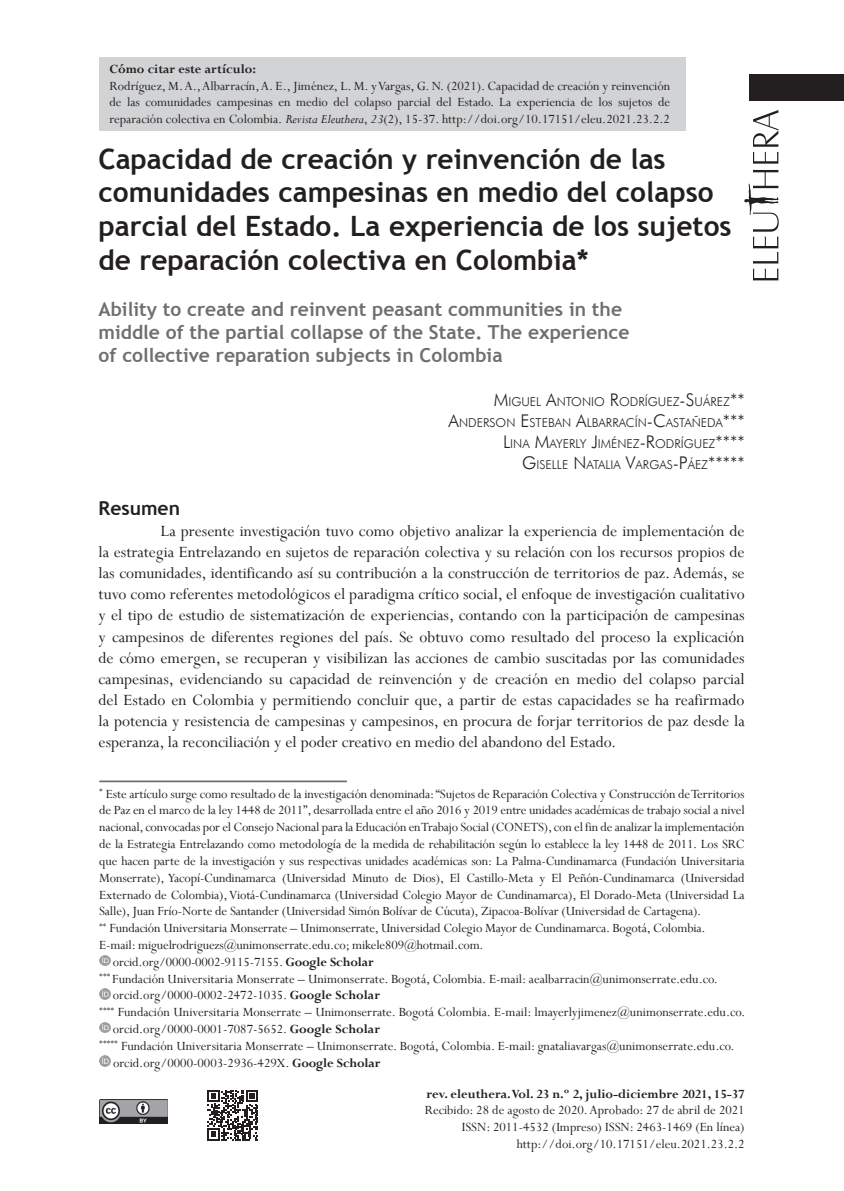
<style>
.page{position:relative;width:844px;height:1191px;background:#fff}
.page>*{position:absolute;margin:0;border:0;box-sizing:border-box;transform-origin:0 0}
.t1{font:700 28px/33.6px "Trebuchet MS";color:#231f20}
.t2{font:700 19.25px/23.1px "Trebuchet MS";color:#6d6f71}
.t3{font:700 19.25px "Trebuchet MS";color:#231f20}
.t4{font:17.5px/21px "Perpetua";color:#231f20;text-align:justify}
.t5{font:14px/16.8px "Perpetua";letter-spacing:-.01em;color:#231f20;text-align:right}
.t6{font:700 14px "Perpetua";color:#231f20}
.t7{font:300 12.25px/21px "Futura BT";color:#231f20}
.s1{font-style:italic}
.s2{font-size:17.5px}
.s3{font-weight:700}
</style>
<div class="page">
<svg style="left:744px;top:110px;width:34px;height:170px"></svg>
<div style="left:749px;top:75px;width:94px;height:26px;background:#231f20"></div>
<div style="left:99px;top:57px;width:586px;height:74px;background:#d1d3d4"></div>
<img style="left:99px;top:1099px;width:68px;height:24px">
<hr style="left:99px;top:780px;width:248px;height:2px;background:#6d6f71">
<svg style="left:99px;top:955px;width:11px;height:10px"></svg>
<svg style="left:99px;top:988px;width:11px;height:11px"></svg>
<svg style="left:99px;top:1022px;width:11px;height:11px"></svg>
<svg style="left:99px;top:1055px;width:11px;height:11px"></svg>
<svg style="left:207px;top:1090px;width:51px;height:50px"></svg>
<p class="t6" style="left:109px;top:60px;width:148px">Cómo citar este artículo:</p>
<p class="t5" style="left:109px;top:77px;width:562px;text-align:justify">Rodríguez, M. A., Albarracín, A. E., Jiménez, L. M. y Vargas, G. N. (2021). Capacidad de creación y reinvención de las comunidades campesinas en medio del colapso parcial del Estado. La experiencia de los sujetos de reparación colectiva en Colombia. <span class="s1">Revista Eleuthera</span>, <span class="s1">23</span>(2), 15-37. http://doi.org/10.17151/eleu.2021.23.2.2</p>
<h1 class="t1" style="left:98px;top:142px;width:634px">Capacidad de creación y reinvención de las comunidades campesinas en medio del colapso parcial del Estado. La experiencia de los sujetos de reparación colectiva en Colombia*</h1>
<h2 class="t2" style="left:98px;top:297px;width:532px">Ability to create and reinvent peasant communities in the middle of the partial collapse of the State. The experience of collective reparation subjects in Colombia</h2>
<p class="t7" style="left:448px;top:391px;width:297px;text-indent:45px"><span class="s2">M</span>IGUEL <span class="s2">A</span>NTONIO <span class="s2">R</span>ODRÍGUEZ<span class="s2">-S</span>UÁREZ<span class="s2">**<br>A</span>NDERSON <span class="s2">E</span>STEBAN <span class="s2">A</span>LBARRA</p>
<p class="t7" style="left:503px;top:412px;width:243px;text-align:right">CÍN<span class="s2">-C</span>ASTAÑEDA<span class="s2">***<br>L</span>INA <span class="s2">M</span>AYERLY <span class="s2">J</span>IMÉNEZ<span class="s2">-R</span>ODRÍGUEZ<span class="s2">****<br>G</span>ISELLE <span class="s2">N</span>ATALIA <span class="s2">V</span>ARGAS <span class="s2">-P</span>ÁEZ<span class="s2">*****</span></p>
<h2 class="t3" style="left:98px;top:496px;width:83px">Resumen</h2>
<p class="t4" style="left:98px;top:520px;width:647px;text-indent:62px">La presente investigación tuvo como objetivo analizar la experiencia de implementación de la estrategia Entrelazando en sujetos de reparación colectiva y su relación con los recursos propios de las comunidades, identificando así su contribución a la construcción de territorios de paz. Además, se tuvo como referentes metodológicos el paradigma crítico social, el enfoque de investigación cualitativo y el tipo de estudio de sistematización de experiencias, contando con la participación de campesinas y campesinos de diferentes regiones del país. Se obtuvo como resultado del proceso la explicación de cómo emergen, se recuperan y visibilizan las acciones de cambio suscitadas por las comunidades campesinas, evidenciando su capacidad de reinvención y de creación en medio del colapso parcial del Estado en Colombia y permitiendo concluir que, a partir de estas capacidades se ha reafirmado la potencia y resistencia de campesinas y campesinos, en procura de forjar territorios de paz desde la esperanza, la reconciliación y el poder creativo en medio del abandono del Estado.</p>
<p class="t5" style="left:99px;top:785px;width:646px"><sup>*</sup> Este artículo surge como resultado de la investigación denominada: “Sujetos de Reparación Colectiva y Construcción de Territorios</p>
<p class="t5" style="left:99px;top:801px;width:646px">de Paz en el marco de la ley 1448 de 2011”, desarrollada entre el año 2016 y 2019 entre unidades académicas de trabajo social a nivel</p>
<p class="t5" style="left:99px;top:818px;width:646px">nacional, convocadas por el Consejo Nacional para la Educación en Trabajo Social (CONETS), con el fin de analizar la implementación</p>
<p class="t5" style="left:99px;top:835px;width:646px">de la Estrategia Entrelazando como metodología de la medida de rehabilitación según lo establece la ley 1448 de 2011. Los SRC</p>
<p class="t5" style="left:99px;top:852px;width:646px">que hacen parte de la investigación y sus respectivas unidades académicas son: La Palma-Cundinamarca (Fundación Universitaria</p>
<p class="t5" style="left:99px;top:869px;width:646px">Monserrate), Yacopí-Cundinamarca (Universidad Minuto de Dios), El Castillo-Meta y El Peñón-Cundinamarca (Universidad</p>
<p class="t5" style="left:99px;top:885px;width:646px">Externado de Colombia), Viotá-Cundinamarca (Universidad Colegio Mayor de Cundinamarca), El Dorado-Meta (Universidad La</p>
<p class="t5" style="left:99px;top:902px;width:603px">Salle), Juan Frío-Norte de Santander (Universidad Simón Bolívar de Cúcuta), Zipacoa-Bolívar (Universidad de Cartagena).</p>
<p class="t5" style="left:99px;top:919px;width:607px"><sup>**</sup> Fundación Universitaria Monserrate – Unimonserrate, Universidad Colegio Mayor de Cundinamarca. Bogotá, Colombia.</p>
<p class="t5" style="left:99px;top:936px;width:386px">E-mail: miguelrodriguezs@unimonserrate.edu.co; mikele809@hotmail.com.</p>
<p class="t5" style="left:113px;top:953px;width:262px">orcid.org/0000-0002-9115-7155. <span class="s3">Google Scholar</span></p>
<p class="t5" style="left:99px;top:969px;width:620px"><sup>***</sup> Fundación Universitaria Monserrate – Unimonserrate. Bogotá, Colombia. E-mail: aealbarracin@unimonserrate.edu.co.</p>
<p class="t5" style="left:113px;top:986px;width:268px">orcid.org/0000-0002-2472-1035. <span class="s3">Google Scholar</span></p>
<p class="t5" style="left:99px;top:1003px;width:647px"><sup>****</sup> Fundación Universitaria Monserrate – Unimonserrate. Bogotá Colombia. E-mail: lmayerlyjimenez@unimonserrate.edu.co.</p>
<p class="t5" style="left:113px;top:1020px;width:268px">orcid.org/0000-0001-7087-5652. <span class="s3">Google Scholar</span></p>
<p class="t5" style="left:99px;top:1037px;width:636px"><sup>*****</sup> Fundación Universitaria Monserrate – Unimonserrate. Bogotá, Colombia. E-mail: gnataliavargas@unimonserrate.edu.co.</p>
<p class="t5" style="left:113px;top:1053px;width:269px">orcid.org/0000-0003-2936-429X. <span class="s3">Google Scholar</span></p>
<p class="t6" style="left:426px;top:1084px;width:320px">rev. eleuthera. Vol. 23 n.º 2, julio-diciembre 2021, 15-37</p>
<p class="t5" style="left:424px;top:1101px;width:321px">Recibido: 28 de agosto de 2020. Aprobado: 27 de abril de 2021<br>ISSN: 2011-4532 (Impreso) ISSN: 2463-1469 (En línea) http://doi.org/10.17151/eleu.2021.23.2.2</p>
</div>
